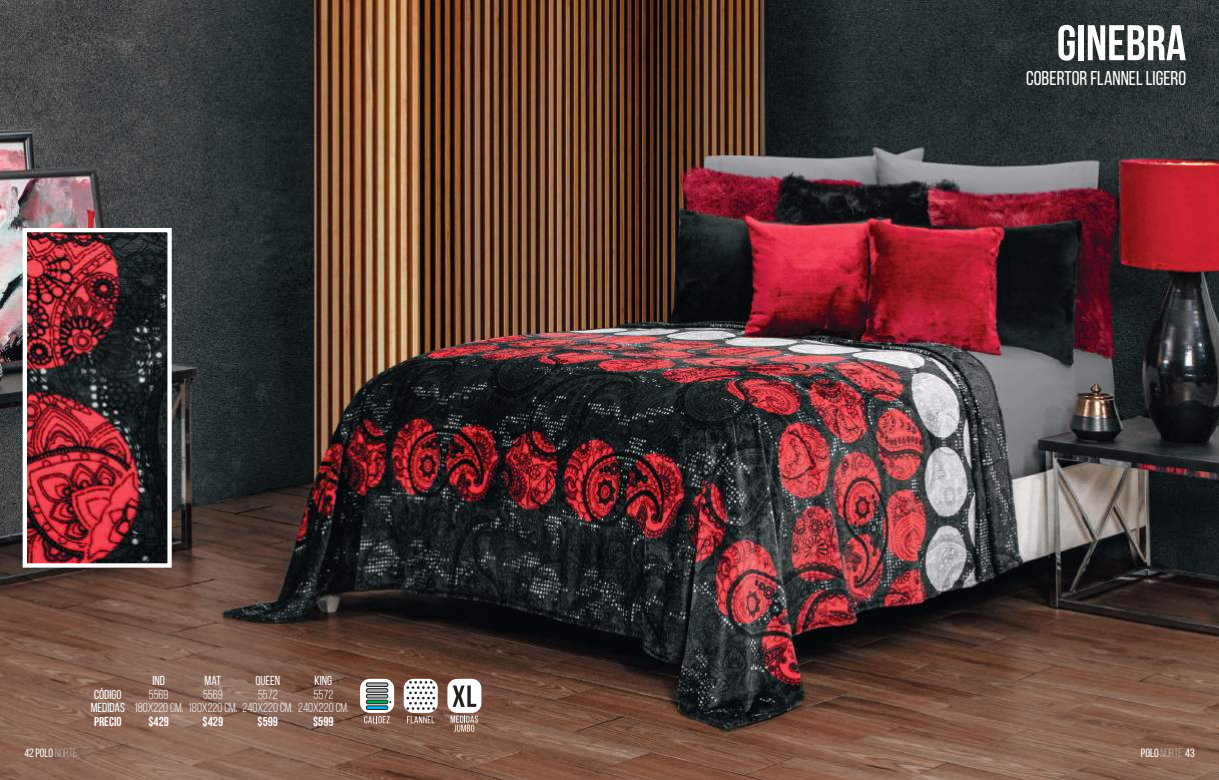
<style>
.page{position:relative;width:1219px;height:780px;background:#fff}
.page>*{position:absolute;margin:0;border:0;box-sizing:border-box;transform-origin:0 0}
.t1{font:700 50px "Bebas Neue";color:#fff}
.t2{font:20px "Bebas Neue";color:#fff}
.t3{font:13px "Bebas Neue";color:#fff}
.t4{font:13px "Bebas Neue";color:#fff}
.t5{font:700 13px "Bebas Neue";color:#fff}
.t6{font:12px "Bebas Neue";color:#fff}
.s1{font-weight:300}
</style>
<div class="page">
<img style="left:0;top:0;width:1219px;height:780px">
<img style="left:28px;top:233px;width:139px;height:329px">
<div style="left:23px;top:228px;width:149px;height:339px;border:4px solid #fff"></div>
<svg style="left:404px;top:678px;width:34px;height:34px"></svg>
<svg style="left:406px;top:681px;width:29px;height:28px"></svg>
<svg style="left:407px;top:716px;width:27px;height:7px"></svg>
<svg style="left:451px;top:715px;width:27px;height:16px"></svg>
<div style="left:447px;top:678px;width:34px;height:34px;background:#fff;border-radius:10px"></div>
<svg style="left:453px;top:685px;width:23px;height:21px"></svg>
<svg style="left:360px;top:678px;width:34px;height:34px"></svg>
<svg style="left:364px;top:716px;width:26px;height:7px"></svg>
<div style="left:366px;top:705px;width:22px;height:4px;border:1px solid #1c1f20;border-radius:2px"></div>
<hr style="left:366px;top:700px;width:22px;height:3px;background:#00a650;border-radius:2px">
<div style="left:366px;top:699px;width:22px;height:5px;border:1px solid #1c1f20;border-radius:2px"></div>
<div style="left:366px;top:694px;width:22px;height:4px;border:1px solid #1c1f20;border-radius:2px"></div>
<div style="left:366px;top:688px;width:22px;height:4px;border:1px solid #1c1f20;border-radius:2px"></div>
<div style="left:366px;top:682px;width:22px;height:4px;border:1px solid #1c1f20;border-radius:2px"></div>
<p class="t4" style="left:94px;top:687px;width:29px">CÓDIGO</p>
<p class="t5" style="left:94px;top:714px;width:29px">PRECIO</p>
<p class="t4" style="left:91px;top:700px;width:36px">MEDIDAS</p>
<p class="t4" style="left:152px;top:673px;width:14px">IND</p>
<p class="t4" style="left:205px;top:673px;width:18px">MAT</p>
<p class="t4" style="left:255px;top:673px;width:26px">QUEEN</p>
<p class="t4" style="left:315px;top:673px;width:19px">KING</p>
<p class="t3" style="left:134px;top:701px;width:216px">180X220 CM. 180X220 CM. 240X220 CM. 240X220 CM.</p>
<p class="t3" style="left:314px;top:687px;width:21px">5572</p>
<p class="t5" style="left:313px;top:714px;width:22px">$599</p>
<p class="t3" style="left:149px;top:687px;width:21px">5569</p>
<p class="t5" style="left:148px;top:714px;width:22px">$429</p>
<p class="t3" style="left:203px;top:687px;width:21px">5569</p>
<p class="t5" style="left:203px;top:714px;width:22px">$429</p>
<p class="t3" style="left:258px;top:687px;width:21px">5572</p>
<p class="t5" style="left:258px;top:714px;width:22px">$599</p>
<h1 class="t1" style="left:1057px;top:15px;width:131px">GINEBRA</h1>
<h2 class="t2" style="left:1026px;top:67px;width:162px">COBERTOR FLANNEL LIGERO</h2>
<p class="t6" style="left:24px;top:746px;width:54px">42POLO <span class="s1">NORTE</span></p>
<p class="t6" style="left:1141px;top:746px;width:55px">POLO <span class="s1">NORTE</span> 43</p>
</div>
